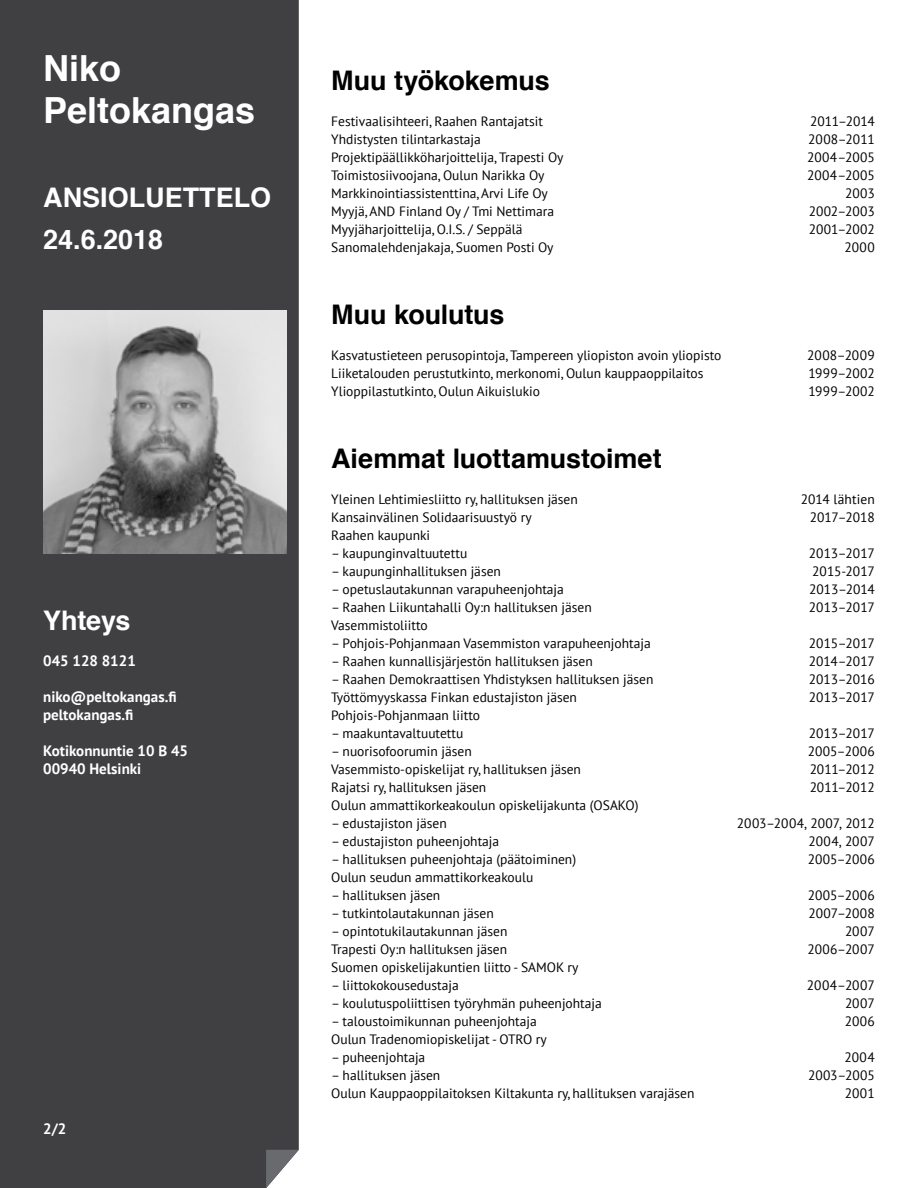
<style>
.page{position:relative;width:918px;height:1188px;background:#fff}
.page>*{position:absolute;margin:0;border:0;box-sizing:border-box;transform-origin:0 0}
.t1{font:700 36px/42px "Helvetica";color:#fff}
.t2{font:700 27px "Helvetica";letter-spacing:-.005em;color:#000}
.t3{font:700 27px "Helvetica";color:#fff}
.t4{font:700 27px "Helvetica";color:#fff}
.t5{font:700 15px/18px "PT Sans";color:#fff}
.t6{font:13.5px/18px "PT Sans";color:#000}
</style>
<div class="page">
<div style="left:0;top:0;width:299px;height:1188px;background:#404042"></div>
<svg style="left:266px;top:1150px;width:33px;height:38px"></svg>
<img style="left:43px;top:310px;width:244px;height:244px">
<h1 class="t1" style="left:43px;top:48px;width:214px">Niko<br>Peltokangas</h1>
<h2 class="t3" style="left:43px;top:176px;width:230px">ANSIOLUETTELO</h2>
<h2 class="t4" style="left:43px;top:218px;width:122px">24.6.2018</h2>
<h2 class="t3" style="left:43px;top:599px;width:89px">Yhteys</h2>
<p class="t5" style="left:43px;top:651px;width:94px">045 128 8121</p>
<p class="t5" style="left:43px;top:687px;width:135px">niko@peltokangas.fi peltokangas.fi</p>
<p class="t5" style="left:43px;top:741px;width:146px">Kotikonnuntie 10 B 45<br>00940 Helsinki</p>
<p class="t5" style="left:43px;top:1119px;width:25px">2/2</p>
<h2 class="t2" style="left:331px;top:59px;width:220px">Muu työkokemus</h2>
<p class="t6" style="left:331px;top:112px;width:234px">Festivaalisihteeri, Raahen Rantajatsit Yhdistysten tilintarkastaja Projektipäällikköharjoittelija, Trapesti Oy Toimistosiivoojana, Oulun Narikka Oy Markkinointiassistenttina, Arvi Life Oy Myyjä, AND Finland Oy / Tmi Nettimara Myyjäharjoittelija, O.I.S. / Seppälä Sanomalehdenjakaja, Suomen Posti Oy</p>
<h2 class="t2" style="left:331px;top:293px;width:175px">Muu koulutus</h2>
<p class="t6" style="left:331px;top:346px;width:392px">Kasvatustieteen perusopintoja, Tampereen yliopiston avoin yliopisto<br>Liiketalouden perustutkinto, merkonomi, Oulun kauppaoppilaitos<br>Ylioppilastutkinto, Oulun Aikuislukio</p>
<p class="t6" style="left:807px;top:112px;width:69px;text-align:right">2011–2014<br>2008–2011<br>2004–2005<br>2004–2005<br>2003<br>2002–2003<br>2001–2002<br>2000</p>
<p class="t6" style="left:807px;top:346px;width:69px;text-align:justify">2008–2009<br>1999–2002<br>1999–2002</p>
<h2 class="t2" style="left:331px;top:437px;width:332px">Aiemmat luottamustoimet</h2>
<p class="t6" style="left:331px;top:490px;width:248px">Yleinen Lehtimiesliitto ry, hallituksen jäsen<br>Kansainvälinen Solidaarisuustyö ry<br>Raahen kaupunki</p>
<p class="t6" style="left:331px;top:544px;width:138px">– kaupunginvaltuutettu</p>
<p class="t6" style="left:331px;top:562px;width:171px">– kaupunginhallituksen jäsen</p>
<p class="t6" style="left:331px;top:580px;width:234px">– opetuslautakunnan varapuheenjohtaja</p>
<p class="t6" style="left:331px;top:598px;width:262px">– Raahen Liikuntahalli Oy:n hallituksen jäsen<br>Vasemmistoliitto</p>
<p class="t6" style="left:331px;top:634px;width:321px">– Pohjois-Pohjanmaan Vasemmiston varapuheenjohtaja</p>
<p class="t6" style="left:331px;top:652px;width:263px">– Raahen kunnallisjärjestön hallituksen jäsen</p>
<p class="t6" style="left:331px;top:670px;width:324px">– Raahen Demokraattisen Yhdistyksen hallituksen jäsen<br>Työttömyyskassa Finkan edustajiston jäsen<br>Pohjois-Pohjanmaan liitto</p>
<p class="t6" style="left:331px;top:724px;width:134px">– maakuntavaltuutettu</p>
<p class="t6" style="left:331px;top:742px;width:309px">– nuorisofoorumin jäsen<br>Vasemmisto-opiskelijat ry, hallituksen jäsen<br>Rajatsi ry, hallituksen jäsen<br>Oulun ammattikorkeakoulun opiskelijakunta (OSAKO)</p>
<p class="t6" style="left:331px;top:814px;width:117px">– edustajiston jäsen</p>
<p class="t6" style="left:331px;top:832px;width:170px">– edustajiston puheenjohtaja</p>
<p class="t6" style="left:331px;top:850px;width:246px">– hallituksen puheenjohtaja (päätoiminen)<br>Oulun seudun ammattikorkeakoulu</p>
<p class="t6" style="left:331px;top:886px;width:111px">– hallituksen jäsen</p>
<p class="t6" style="left:331px;top:904px;width:164px">– tutkintolautakunnan jäsen</p>
<p class="t6" style="left:331px;top:922px;width:249px">– opintotukilautakunnan jäsen<br>Trapesti Oy:n hallituksen jäsen<br>Suomen opiskelijakuntien liitto - SAMOK ry</p>
<p class="t6" style="left:331px;top:976px;width:129px">– liittokokousedustaja</p>
<p class="t6" style="left:331px;top:994px;width:272px">– koulutuspoliittisen työryhmän puheenjohtaja</p>
<p class="t6" style="left:331px;top:1012px;width:217px">– taloustoimikunnan puheenjohtaja<br>Oulun Tradenomiopiskelijat - OTRO ry</p>
<p class="t6" style="left:331px;top:1048px;width:96px">– puheenjohtaja</p>
<p class="t6" style="left:331px;top:1066px;width:365px">– hallituksen jäsen<br>Oulun Kauppaoppilaitoksen Kiltakunta ry, hallituksen varajäsen</p>
<p class="t6" style="left:801px;top:490px;width:75px;text-align:right">2014 lähtien<br>2017–2018</p>
<p class="t6" style="left:809px;top:544px;width:67px;text-align:justify">2013–2017<br>2015-2017<br>2013–2014<br>2013–2017</p>
<p class="t6" style="left:809px;top:634px;width:67px;text-align:justify">2015–2017<br>2014–2017<br>2013–2016<br>2013–2017</p>
<p class="t6" style="left:808px;top:724px;width:69px;text-align:justify">2013–2017<br>2005–2006<br>2011–2012<br>2011–2012</p>
<p class="t6" style="left:808px;top:814px;width:69px;text-align:justify;text-indent:-71px">2003–2004, 2007, 2012<br>2004, 2007<br>2005–2006</p>
<p class="t6" style="left:807px;top:886px;width:69px;text-align:right">2005–2006<br>2007–2008<br>2007<br>2006–2007</p>
<p class="t6" style="left:845px;top:976px;width:32px;text-align:justify;text-indent:-38px">2004–2007<br>2007<br>2006</p>
<p class="t6" style="left:808px;top:1048px;width:68px;text-align:right">2004<br>2003–2005<br>2001</p>
</div>
